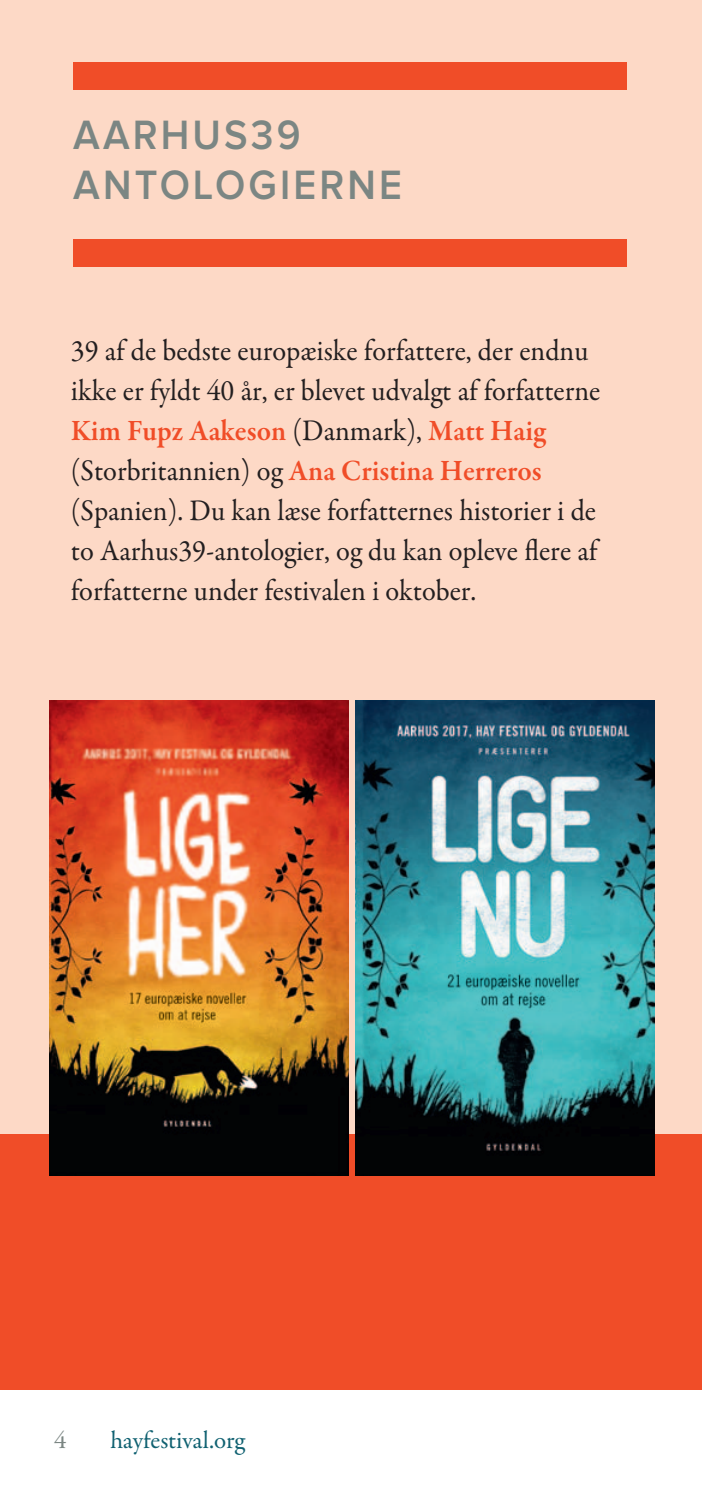
<style>
.page{position:relative;width:702px;height:1489px;background:#fff}
.page>*{position:absolute;margin:0;border:0;box-sizing:border-box;transform-origin:0 0}
.t1{font:600 42.5px/50px "Proxima Nova";letter-spacing:.08em;color:#7b8683;scale:.93 1}
.t2{font:30px/40px "Garamond Premr Pro";color:#231f20;scale:.95 1}
.t3{font:25px "Garamond Premr Pro";color:#106171}
.t4{font:25px "Garamond Premr Pro";color:#7b8683}
.s1{font-weight:600;color:#f04d28}
</style>
<div class="page">
<div style="left:0;top:0;width:702px;height:1384px;background:#fdd9c6"></div>
<div style="left:73px;top:239px;width:553px;height:27px;background:#f04d28"></div>
<div style="left:73px;top:62px;width:553px;height:27px;background:#f04d28"></div>
<div style="left:0;top:1134px;width:702px;height:255px;background:#f04d28"></div>
<img style="left:50px;top:700px;width:298px;height:475px">
<img style="left:355px;top:700px;width:299px;height:475px">
<h1 class="t1" style="left:73px;top:111px;width:246px">AARHUS39<br>ANTOLO</h1>
<h1 class="t1" style="left:248px;top:161px;width:135px">GIERNE</h1>
<p class="t2" style="left:71px;top:331px;width:559px">39 af de bedste europæiske forfattere, der endnu ikke er fyldt 40 år, er blevet udvalgt af forfatterne <span class="s1">Kim Fupz Aakeson</span> (Danmark), <span class="s1">Matt Haig </span>(Storbritannien) og <span class="s1">Ana Cristina Herreros </span>(Spanien). Du kan læse forfatternes historier i de to Aarhus39-antologier, og du kan opleve flere af forfatterne under festivalen i oktober.</p>
<p class="t4" style="left:54px;top:1424px;width:14px">4</p>
<p class="t3" style="left:110px;top:1424px;width:137px">hayfestival.org</p>
</div>
